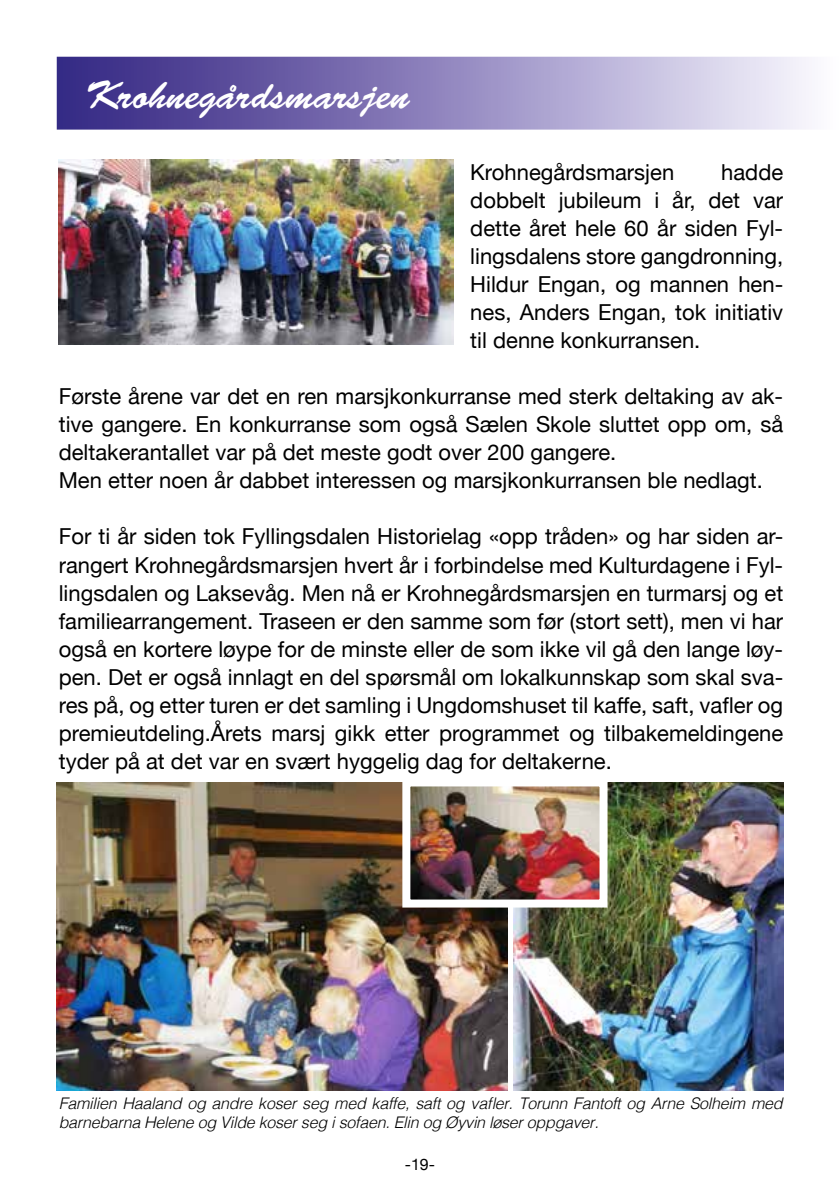
<style>
.page{position:relative;width:840px;height:1191px;background:#fff}
.page>*{position:absolute;margin:0;border:0;box-sizing:border-box;transform-origin:0 0}
.t1{font:40px "Brush Script";color:#fff}
.t2{font:22px/28px "Helvetica Neue";color:#000;text-align:justify}
.t3{font:italic 300 16px/19.2px "Helvetica";letter-spacing:-.015em;color:#000}
.t4{font:16px "Helvetica Neue";color:#000}
</style>
<div class="page">
<svg style="left:57px;top:57px;width:752px;height:73px;background:#9187be"></svg>
<img style="left:59px;top:159px;width:394px;height:185px">
<img style="left:513px;top:782px;width:269px;height:308px">
<img style="left:57px;top:782px;width:450px;height:308px">
<img style="left:411px;top:787px;width:187px;height:111px">
<div style="left:402px;top:778px;width:205px;height:129px;border:8px solid #fff"></div>
<h1 class="t1" style="left:85px;top:72px;width:326px">Krohnegårdsmarsjen</h1>
<p class="t2" style="left:470px;top:160px;width:205px">Krohnegårdsmarsjen</p>
<p class="t2" style="left:470px;top:160px;width:314px;text-indent:251px">hadde dobbelt jubileum i år, det var dette året hele 60 år siden Fyl&shy;lingsdalens store gangdronning, Hildur Engan, og mannen hen&shy;nes, Anders Engan, tok initiativ til denne konkurransen.</p>
<p class="t2" style="left:59px;top:384px;width:725px;text-align:left">Første årene var det en ren marsjkonkurranse med sterk deltaking av ak&shy;tive gangere. En konkurranse som også Sælen Skole sluttet opp om, så deltakerantallet var på det meste godt over 200 gangere.<br>Men etter noen år dabbet interessen og marsjkonkurransen ble nedlagt.</p>
<p class="t2" style="left:59px;top:524px;width:725px">For ti år siden tok Fyllingsdalen Historielag «opp tråden» og har siden ar&shy;rangert Krohnegårdsmarsjen hvert år i forbindelse med Kulturdagene i Fyl&shy;lingsdalen og Laksevåg. Men nå er Krohnegårdsmarsjen en turmarsj og et familiearrangement. Traseen er den samme som før (stort sett), men vi har også en kortere løype for de minste eller de som ikke vil gå den lange løy&shy;pen. Det er også innlagt en del spørsmål om lokalkunnskap som skal sva&shy;res på, og etter turen er det samling i Ungdomshuset til kaffe, saft, vafler og premieutdeling.Årets marsj gikk etter programmet og tilbakemeldingene tyder på at det var en svært hyggelig dag for deltakerne.</p>
<p class="t3" style="left:59px;top:1092px;width:725px">Familien Haaland og andre koser seg med kaffe, saft og vafler. Torunn Fantoft og Arne Solheim med barnebarna Helene og Vilde koser seg i sofaen. Elin og Øyvin løser oppgaver.</p>
<p class="t4" style="left:404px;top:1153px;width:32px">-19-</p>
</div>
